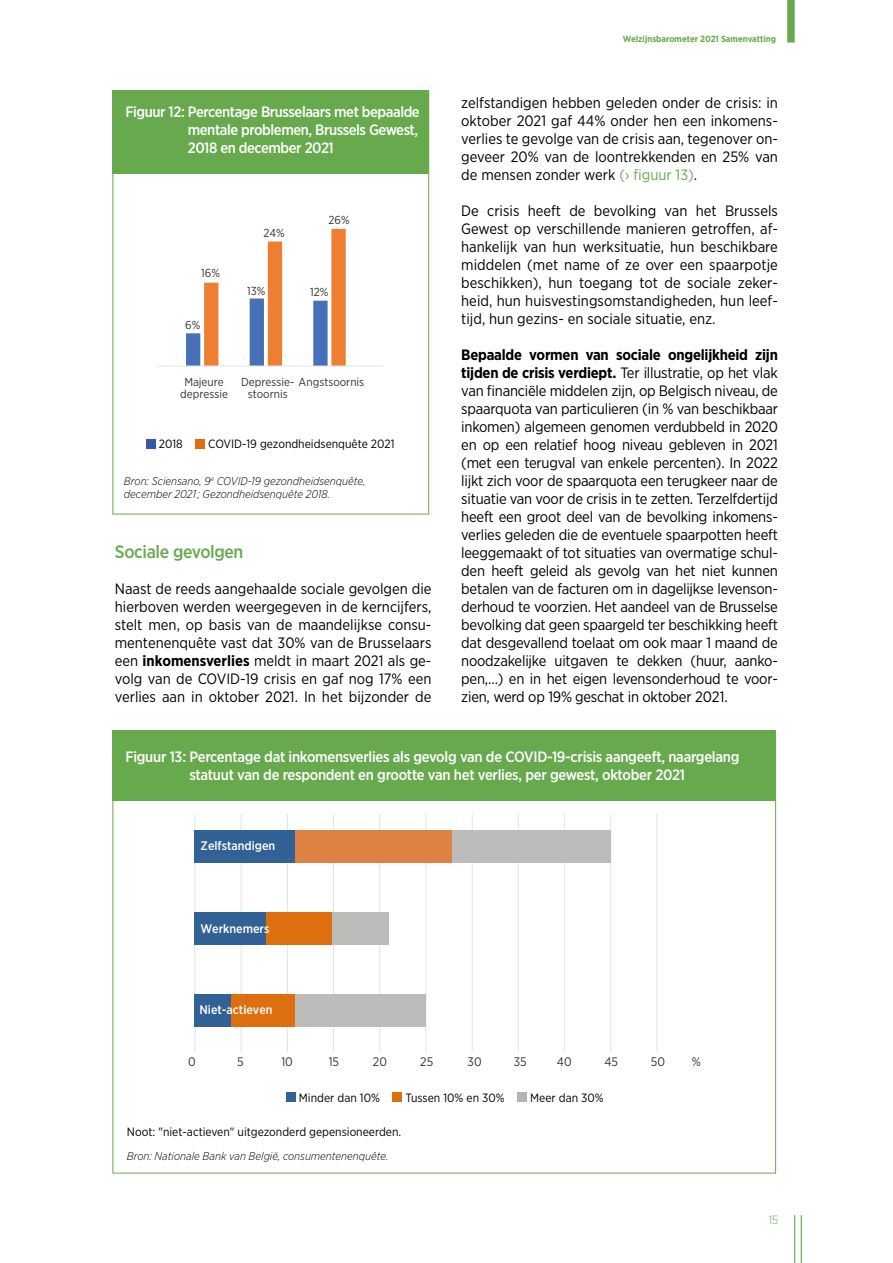
<style>
.page{position:relative;width:893px;height:1263px;background:#fff}
.page>*{position:absolute;margin:0;border:0;box-sizing:border-box;transform-origin:0 0}
.t1{font:500 18px "Gotham Narrow";letter-spacing:-.02em;color:#67aa4e}
.t2{font:15px/18px "Gotham Narrow";color:#000;text-align:justify}
.t3{font:500 15px/18px "Gotham Narrow";letter-spacing:-.02em;color:#fff;text-align:justify}
.t4{font:500 12.45px "Gotham Narrow";color:#fff}
.t5{font:12.45px "Gotham Narrow";color:#343434}
.t6{font:12px "Gotham Narrow";color:#000}
.t7{font:300 12px "Gotham Narrow";color:#67aa4e}
.t8{font:11.7px/11.7px "Gotham Narrow";color:#343434;text-align:center}
.t9{font:italic 300 11.25px/13.5px "Gotham Narrow";color:#000}
.t10{font:700 9px "Gotham Narrow";color:#67aa4e}
.s1{font-weight:700}
.s2{color:#67aa4e}
</style>
<div class="page">
<div style="left:787px;top:0;width:8px;height:43px;background:#67aa4e"></div>
<hr style="left:801px;top:1215px;width:1px;height:48px;background:#67aa4e">
<hr style="left:794px;top:1215px;width:1px;height:48px;background:#67aa4e">
<div style="left:113px;top:90px;width:316px;height:83px;background:#67aa4e"></div>
<div style="left:113px;top:91px;width:316px;height:423px;border:1px solid #67aa4e"></div>
<div style="left:146px;top:439px;width:10px;height:9px;background:#3758a4"></div>
<div style="left:195px;top:439px;width:10px;height:9px;background:#de6f11"></div>
<svg style="left:186px;top:229px;width:160px;height:137px"></svg>
<hr style="left:157px;top:366px;width:226px;height:1px;background:#e3e3e3">
<div style="left:113px;top:731px;width:663px;height:70px;background:#67aa4e"></div>
<hr style="left:195px;top:814px;width:1px;height:238px;background:#e3e3e3">
<hr style="left:241px;top:814px;width:1px;height:238px;background:#e3e3e3">
<hr style="left:287px;top:814px;width:1px;height:238px;background:#e3e3e3">
<hr style="left:333px;top:814px;width:1px;height:238px;background:#e3e3e3">
<hr style="left:379px;top:814px;width:1px;height:238px;background:#e3e3e3">
<hr style="left:426px;top:814px;width:1px;height:238px;background:#e3e3e3">
<hr style="left:472px;top:814px;width:1px;height:238px;background:#e3e3e3">
<hr style="left:518px;top:814px;width:1px;height:238px;background:#e3e3e3">
<hr style="left:564px;top:814px;width:1px;height:238px;background:#e3e3e3">
<hr style="left:610px;top:814px;width:1px;height:238px;background:#e3e3e3">
<hr style="left:657px;top:814px;width:1px;height:238px;background:#e3e3e3">
<div style="left:194px;top:830px;width:101px;height:32px;background:#316195"></div>
<div style="left:295px;top:830px;width:157px;height:32px;background:#de8243"></div>
<div style="left:452px;top:830px;width:159px;height:32px;background:#bcbcbb"></div>
<div style="left:194px;top:912px;width:73px;height:32px;background:#316195"></div>
<div style="left:267px;top:912px;width:65px;height:32px;background:#de6f11"></div>
<div style="left:332px;top:912px;width:57px;height:32px;background:#bcbcbb"></div>
<div style="left:194px;top:994px;width:37px;height:32px;background:#316195"></div>
<div style="left:231px;top:994px;width:64px;height:32px;background:#de6f11"></div>
<div style="left:295px;top:994px;width:130px;height:32px;background:#bcbcbb"></div>
<div style="left:286px;top:1092px;width:10px;height:10px;background:#316195"></div>
<div style="left:392px;top:1092px;width:10px;height:10px;background:#de6f11"></div>
<div style="left:517px;top:1092px;width:10px;height:10px;background:#b1b3b5"></div>
<p class="t3" style="left:188px;top:102px;width:233px;text-indent:-62px">Figuur 12: Percentage Brusselaars met bepaalde mentale problemen, Brussels Gewest, 2018 en december 2021</p>
<p class="t8" style="left:201px;top:267px;width:20px">16%</p>
<p class="t8" style="left:185px;top:318px;width:17px">6%</p>
<p class="t8" style="left:264px;top:227px;width:23px">24%</p>
<p class="t8" style="left:329px;top:214px;width:23px">26%</p>
<p class="t8" style="left:247px;top:285px;width:20px">13%</p>
<p class="t8" style="left:310px;top:286px;width:20px">12%</p>
<p class="t8" style="left:180px;top:376px;width:49px">Majeure depressie</p>
<p class="t8" style="left:248px;top:376px;width:118px;text-align:left;text-indent:-7px">Depressie- Angstsoornis stoornis</p>
<p class="t6" style="left:159px;top:437px;width:25px">2018</p>
<p class="t6" style="left:208px;top:437px;width:188px">COVID-19 gezondheidsenquête 2021</p>
<p class="t9" style="left:124px;top:474px;width:243px">Bron: Sciensano, 9<sup>e</sup> COVID-19 gezondheidsenquête, december 2021 ; Gezondheidsenquête 2018.</p>
<p class="t1" style="left:115px;top:540px;width:130px">Sociale gevolgen</p>
<p class="t2" style="left:115px;top:579px;width:318px">Naast de reeds aangehaalde sociale gevolgen die hierboven werden weergegeven in de kerncijfers, stelt men, op basis van de maandelijkse consu&shy;mentenenquête vast dat 30% van de Brusselaars een <span class="s1">inkomensverlies</span> meldt in maart 2021 als ge&shy;volg van de COVID-19 crisis en gaf nog 17% een verlies aan in oktober 2021. In het bijzonder de</p>
<p class="t10" style="left:623px;top:33px;width:155px">Welzijnsbarometer 2021 Samenvatting</p>
<p class="t2" style="left:461px;top:93px;width:318px">zelfstandigen hebben geleden onder de crisis: in oktober 2021 gaf 44% onder hen een inkomens&shy;verlies te gevolge van de crisis aan, tegenover on&shy;geveer 20% van de loontrekkenden en 25% van de mensen zonder werk <span class="s2">(› figuur 13)</span>.</p>
<p class="t2" style="left:461px;top:201px;width:318px">De crisis heeft de bevolking van het Brussels Gewest op verschillende manieren getroffen, af&shy;hankelijk van hun werksituatie, hun beschikbare middelen (met name of ze over een spaarpotje beschikken), hun toegang tot de sociale zeker&shy;heid, hun huisvestingsomstandigheden, hun leef&shy;tijd, hun gezins- en sociale situatie, enz.</p>
<p class="t2" style="left:461px;top:345px;width:318px"><span class="s1">Bepaalde vormen van sociale ongelijkheid zijn tijden de crisis verdiept.</span> Ter illustratie, op het vlak van financiële middelen zijn, op Belgisch niveau, de spaarquota van particulieren (in % van beschikbaar inkomen) algemeen genomen verdubbeld in 2020 en op een relatief hoog niveau gebleven in 2021 (met een terugval van enkele percenten). In 2022 lijkt zich voor de spaarquota een terugkeer naar de situatie van voor de crisis in te zetten. Terzelfdertijd heeft een groot deel van de bevolking inkomens&shy;verlies geleden die de eventuele spaarpotten heeft leeggemaakt of tot situaties van overmatige schul&shy;den heeft geleid als gevolg van het niet kunnen betalen van de facturen om in dagelijkse levenson&shy;derhoud te voorzien. Het aandeel van de Brusselse bevolking dat geen spaargeld ter beschikking heeft dat desgevallend toelaat om ook maar 1 maand de noodzakelijke uitgaven te dekken (huur, aanko&shy;pen,…) en in het eigen levensonderhoud te voor&shy;zien, werd op 19% geschat in oktober 2021.</p>
<p class="t3" style="left:189px;top:747px;width:551px;text-indent:-64px">Figuur 13: Percentage dat inkomensverlies als gevolg van de COVID-19-crisis aangeeft, naargelang statuut van de respondent en grootte van het verlies, per gewest, oktober 2021</p>
<p class="t4" style="left:201px;top:838px;width:76px">Zelfstandigen</p>
<p class="t4" style="left:200px;top:921px;width:71px">Werknemers</p>
<p class="t4" style="left:199px;top:1002px;width:75px">Niet-actieven</p>
<p class="t5" style="left:188px;top:1054px;width:9px">0</p>
<p class="t5" style="left:237px;top:1054px;width:8px">5</p>
<p class="t5" style="left:281px;top:1054px;width:13px">10</p>
<p class="t5" style="left:329px;top:1054px;width:12px">15</p>
<p class="t5" style="left:373px;top:1054px;width:16px">20</p>
<p class="t5" style="left:420px;top:1054px;width:14px">25</p>
<p class="t5" style="left:468px;top:1054px;width:16px">30</p>
<p class="t5" style="left:514px;top:1054px;width:15px">35</p>
<p class="t5" style="left:557px;top:1054px;width:16px">40</p>
<p class="t5" style="left:604px;top:1054px;width:15px">45</p>
<p class="t5" style="left:651px;top:1054px;width:16px">50</p>
<p class="t5" style="left:692px;top:1054px;width:11px">%</p>
<p class="t6" style="left:299px;top:1090px;width:83px">Minder dan 10%</p>
<p class="t6" style="left:405px;top:1090px;width:101px">Tussen 10% en 30%</p>
<p class="t6" style="left:530px;top:1090px;width:75px">Meer dan 30%</p>
<p class="t6" style="left:127px;top:1124px;width:276px">Noot: "niet-actieven" uitgezonderd gepensioneerden.</p>
<p class="t9" style="left:127px;top:1149px;width:263px">Bron: Nationale Bank van België, consumentenenquête.</p>
<p class="t7" style="left:769px;top:1213px;width:11px">15</p>
</div>
